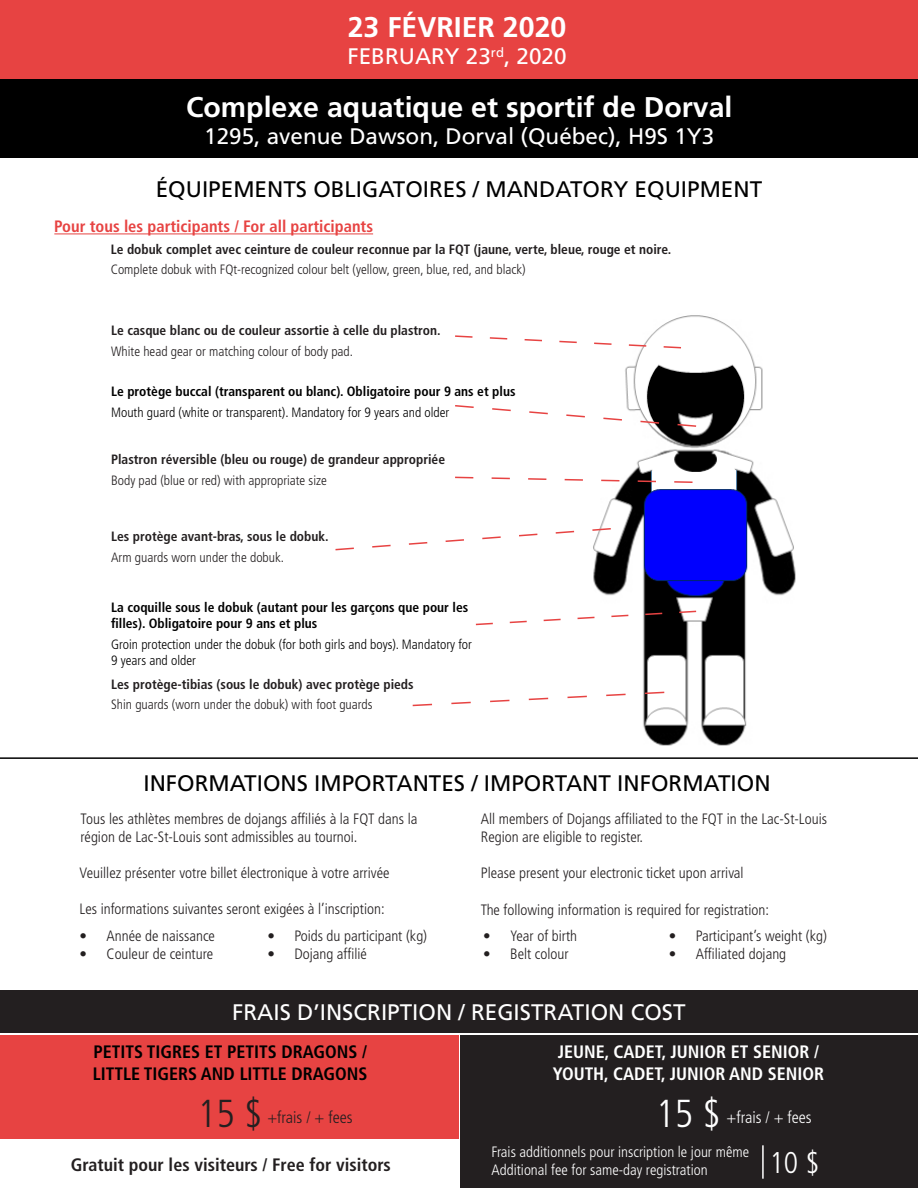
<style>
.page{position:relative;width:918px;height:1188px;background:#fff}
.page>*{position:absolute;margin:0;border:0;box-sizing:border-box;transform-origin:0 0}
.t1{font:300 condensed 39px "Frutiger";color:#231f20}
.t2{font:300 condensed 39px "Frutiger";color:#fff}
.t3{font:300 condensed 30px "Frutiger";color:#fff}
.t4{font:700 28.5px "Frutiger";color:#fff}
.t5{font:22.5px "Frutiger";color:#fff}
.t6{font:22.5px "Frutiger";color:#000}
.t7{font:700 condensed 18px/21.6px "Frutiger";color:#000}
.t8{font:700 condensed 18px/21.6px "Frutiger";color:#fff}
.t9{font:700 condensed 18px "Frutiger";color:#231f20}
.t10{font:700 condensed 16.5px "Frutiger";color:#e74342}
.t11{font:300 condensed 16.5px "Frutiger";color:#231f20}
.t12{font:300 condensed 16.5px "Frutiger";color:#fff}
.t13{font:300 condensed 15px/18px "Frutiger";color:#231f20}
.t14{font:300 condensed 15px "Frutiger";color:#fff}
.t15{font:700 condensed 13.5px "Frutiger";color:#231f20}
.t16{font:300 condensed 13.5px "Frutiger";color:#231f20}
.t17{font:700 condensed 13.5px/16.2px "Frutiger";color:#000}
.t18{font:300 condensed 13.5px/16.2px "Frutiger";color:#000}
</style>
<div class="page">
<img style="left:593px;top:315px;width:203px;height:431px">
<hr style="left:0;top:757px;width:918px;height:2px;background:#000">
<div style="left:0;top:991px;width:918px;height:42px;background:#231f20"></div>
<div style="left:0;top:1035px;width:459px;height:104px;background:#e74342"></div>
<div style="left:460px;top:1035px;width:458px;height:153px;background:#231f20"></div>
<div style="left:0;top:78px;width:918px;height:80px;background:#000"></div>
<div style="left:0;top:0;width:918px;height:78px;background:#e74342"></div>
<svg style="left:455px;top:335px;width:228px;height:14px"></svg>
<svg style="left:455px;top:404px;width:243px;height:24px"></svg>
<svg style="left:455px;top:476px;width:239px;height:8px"></svg>
<svg style="left:335px;top:527px;width:277px;height:24px"></svg>
<svg style="left:475px;top:610px;width:223px;height:16px"></svg>
<svg style="left:412px;top:691px;width:254px;height:16px"></svg>
<hr style="left:762px;top:1145px;width:2px;height:34px;background:#fff">
<hr style="left:54px;top:234px;width:319px;height:1px;background:#e74342">
<p class="t4" style="left:348px;top:10px;width:220px">23 FÉVRIER 2020</p>
<p class="t5" style="left:348px;top:43px;width:221px">FEBRUARY 23<sup>rd</sup>, 2020</p>
<p class="t4" style="left:186px;top:91px;width:548px">Complexe aquatique et sportif de Dorval</p>
<p class="t5" style="left:204px;top:123px;width:512px">1295, avenue Dawson, Dorval (Québec), H9S 1Y3</p>
<p class="t6" style="left:156px;top:176px;width:608px">ÉQUIPEMENTS OBLIGATOIRES / MANDATORY EQUIPMENT</p>
<p class="t10" style="left:54px;top:217px;width:320px">Pour tous les participants / For all participants</p>
<p class="t15" style="left:111px;top:241px;width:562px">Le dobuk complet avec ceinture de couleur reconnue par la FQT (jaune, verte, bleue, rouge et noire.</p>
<p class="t16" style="left:111px;top:262px;width:416px">Complete dobuk with FQt-recognized colour belt (yellow, green, blue, red, and black)</p>
<p class="t15" style="left:111px;top:323px;width:331px">Le casque blanc ou de couleur assortie à celle du plastron.</p>
<p class="t16" style="left:111px;top:343px;width:243px">White head gear or matching colour of body pad.</p>
<p class="t17" style="left:111px;top:384px;width:406px">Le protège buccal (transparent ou blanc). Obligatoire pour 9 ans et plus</p>
<p class="t18" style="left:111px;top:404px;width:340px">Mouth guard (white or transparent). Mandatory for 9 years and older</p>
<p class="t15" style="left:111px;top:452px;width:335px">Plastron réversible (bleu ou rouge) de grandeur appropriée</p>
<p class="t16" style="left:111px;top:472px;width:217px">Body pad (blue or red) with appropriate size</p>
<p class="t15" style="left:111px;top:528px;width:219px">Les protège avant-bras, sous le dobuk.</p>
<p class="t16" style="left:111px;top:549px;width:175px">Arm guards worn under the dobuk.</p>
<p class="t17" style="left:111px;top:599px;width:359px">La coquille sous le dobuk (autant pour les garçons que pour les filles). Obligatoire pour 9 ans et plus</p>
<p class="t18" style="left:111px;top:636px;width:362px">Groin protection under the dobuk (for both girls and boys). Mandatory for<br>9 years and older</p>
<p class="t15" style="left:111px;top:676px;width:304px">Les protège-tibias (sous le dobuk) avec protège pieds</p>
<p class="t16" style="left:111px;top:697px;width:263px">Shin guards (worn under the dobuk) with foot guards</p>
<p class="t6" style="left:143px;top:770px;width:629px">INFORMATIONS IMPORTANTES / IMPORTANT INFORMATION</p>
<p class="t13" style="left:80px;top:810px;width:338px">Tous les athlètes membres de dojangs affiliés à la FQT dans la région de Lac-St-Louis sont admissibles au tournoi.</p>
<p class="t13" style="left:481px;top:810px;width:348px">All members of Dojangs affiliated to the FQT in the Lac-St-Louis<br>Region are eligible to register.</p>
<p class="t13" style="left:80px;top:864px;width:311px">Veuillez présenter votre billet électronique à votre arrivée</p>
<p class="t13" style="left:481px;top:864px;width:264px">Please present your electronic ticket upon arrival</p>
<p class="t13" style="left:80px;top:900px;width:307px">Les informations suivantes seront exigées à l’inscription:</p>
<p class="t13" style="left:80px;top:927px;width:137px">• Année de naissance</p>
<p class="t13" style="left:80px;top:945px;width:135px">• Couleur de ceinture</p>
<p class="t13" style="left:267px;top:927px;width:161px">• Poids du participant (kg)</p>
<p class="t13" style="left:267px;top:945px;width:101px">• Dojang affilié</p>
<p class="t13" style="left:481px;top:901px;width:290px">The following information is required for registration:</p>
<p class="t13" style="left:483px;top:927px;width:95px">• Year of birth</p>
<p class="t13" style="left:483px;top:945px;width:87px">• Belt colour</p>
<p class="t13" style="left:669px;top:927px;width:160px">• Participant’s weight (kg)</p>
<p class="t13" style="left:669px;top:945px;width:119px">• Affiliated dojang</p>
<p class="t5" style="left:232px;top:999px;width:455px">FRAIS D’INSCRIPTION / REGISTRATION COST</p>
<p class="t7" style="left:93px;top:1041px;width:276px">PETITS TIGRES ET PETITS DRAGONS /<br>LITTLE TIGERS AND LITTLE DRAGONS</p>
<p class="t8" style="left:553px;top:1041px;width:273px">JEUNE, CADET, JUNIOR ET SENIOR /<br>YOUTH, CADET, JUNIOR AND SENIOR</p>
<p class="t2" style="left:656px;top:1092px;width:67px">15 $</p>
<p class="t1" style="left:197px;top:1092px;width:67px">15 $</p>
<p class="t11" style="left:267px;top:1108px;width:87px">+frais / + fees</p>
<p class="t12" style="left:727px;top:1108px;width:87px">+frais / + fees</p>
<p class="t9" style="left:71px;top:1154px;width:322px">Gratuit pour les visiteurs / Free for visitors</p>
<p class="t14" style="left:491px;top:1143px;width:259px">Frais additionnels pour inscription le jour même</p>
<p class="t14" style="left:491px;top:1161px;width:218px">Additional fee for same-day registration</p>
<p class="t3" style="left:769px;top:1146px;width:52px">10 $</p>
</div>
